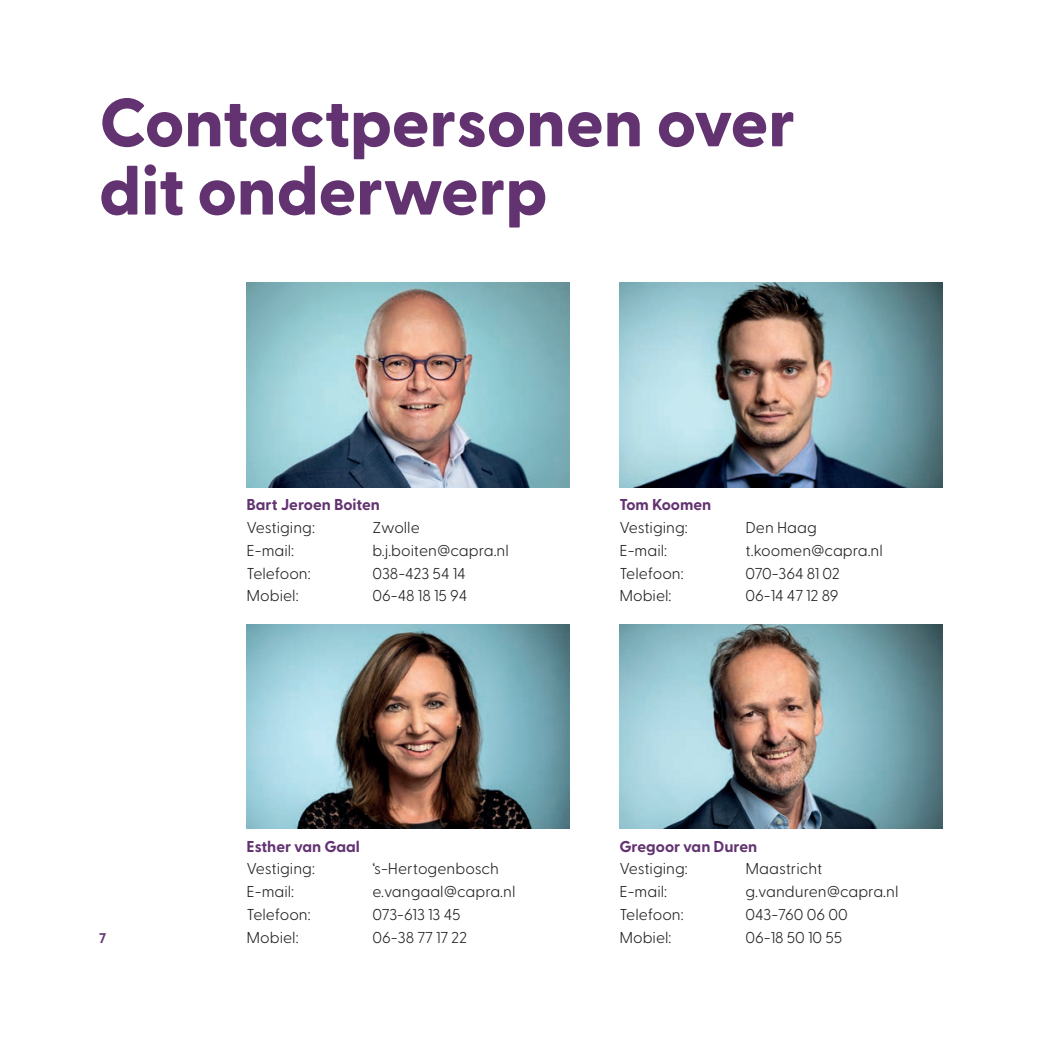
<style>
.page{position:relative;width:1042px;height:1042px;background:#fff}
.page>*{position:absolute;margin:0;border:0;box-sizing:border-box;transform-origin:0 0}
.t1{font:800 68.25px/68.2px "Greycliff CF";color:#633371}
.t2{font:300 15.75px "Greycliff CF";color:#231f20}
.t3{font:700 15.75px "Greycliff CF";color:#633371}
.t4{font:700 14px "Greycliff CF";color:#633371}
</style>
<div class="page">
<img style="left:246px;top:283px;width:324px;height:205px">
<img style="left:246px;top:624px;width:324px;height:205px">
<img style="left:619px;top:624px;width:324px;height:205px">
<img style="left:619px;top:283px;width:324px;height:205px">
<h1 class="t1" style="left:99px;top:90px;width:697px">Contactpersonen over dit onderwerp</h1>
<p class="t4" style="left:99px;top:929px;width:9px">7</p>
<p class="t3" style="left:246px;top:495px;width:135px">Bart Jeroen Boiten</p>
<p class="t2" style="left:246px;top:518px;width:70px">Vestiging:</p>
<p class="t2" style="left:372px;top:518px;width:49px">Zwolle</p>
<p class="t2" style="left:246px;top:541px;width:49px">E-mail:</p>
<p class="t2" style="left:372px;top:541px;width:138px">b.j.boiten@capra.nl</p>
<p class="t2" style="left:246px;top:564px;width:66px">Telefoon:</p>
<p class="t2" style="left:372px;top:564px;width:95px">038-423 54 14</p>
<p class="t2" style="left:246px;top:587px;width:54px">Mobiel:</p>
<p class="t2" style="left:372px;top:587px;width:96px">06-48 18 15 94</p>
<p class="t3" style="left:246px;top:837px;width:115px">Esther van Gaal</p>
<p class="t2" style="left:246px;top:860px;width:70px">Vestiging:</p>
<p class="t2" style="left:372px;top:860px;width:128px">‘s-Hertogenbosch</p>
<p class="t2" style="left:246px;top:882px;width:49px">E-mail:</p>
<p class="t2" style="left:372px;top:882px;width:144px">e.vangaal@capra.nl</p>
<p class="t2" style="left:246px;top:905px;width:66px">Telefoon:</p>
<p class="t2" style="left:372px;top:905px;width:90px">073-613 13 45</p>
<p class="t2" style="left:246px;top:928px;width:54px">Mobiel:</p>
<p class="t2" style="left:372px;top:928px;width:96px">06-38 77 17 22</p>
<p class="t3" style="left:619px;top:495px;width:93px">Tom Koomen</p>
<p class="t2" style="left:619px;top:518px;width:70px">Vestiging:</p>
<p class="t2" style="left:745px;top:518px;width:73px">Den Haag</p>
<p class="t2" style="left:619px;top:541px;width:49px">E-mail:</p>
<p class="t2" style="left:745px;top:541px;width:139px">t.koomen@capra.nl</p>
<p class="t2" style="left:619px;top:564px;width:66px">Telefoon:</p>
<p class="t2" style="left:745px;top:564px;width:96px">070-364 81 02</p>
<p class="t2" style="left:619px;top:587px;width:54px">Mobiel:</p>
<p class="t2" style="left:745px;top:587px;width:95px">06-14 47 12 89</p>
<p class="t3" style="left:619px;top:836px;width:139px">Gregoor van Duren</p>
<p class="t2" style="left:619px;top:860px;width:70px">Vestiging:</p>
<p class="t2" style="left:745px;top:860px;width:78px">Maastricht</p>
<p class="t2" style="left:619px;top:882px;width:49px">E-mail:</p>
<p class="t2" style="left:745px;top:882px;width:154px">g.vanduren@capra.nl</p>
<p class="t2" style="left:619px;top:905px;width:66px">Telefoon:</p>
<p class="t2" style="left:745px;top:905px;width:104px">043-760 06 00</p>
<p class="t2" style="left:619px;top:928px;width:54px">Mobiel:</p>
<p class="t2" style="left:745px;top:928px;width:98px">06-18 50 10 55</p>
</div>
